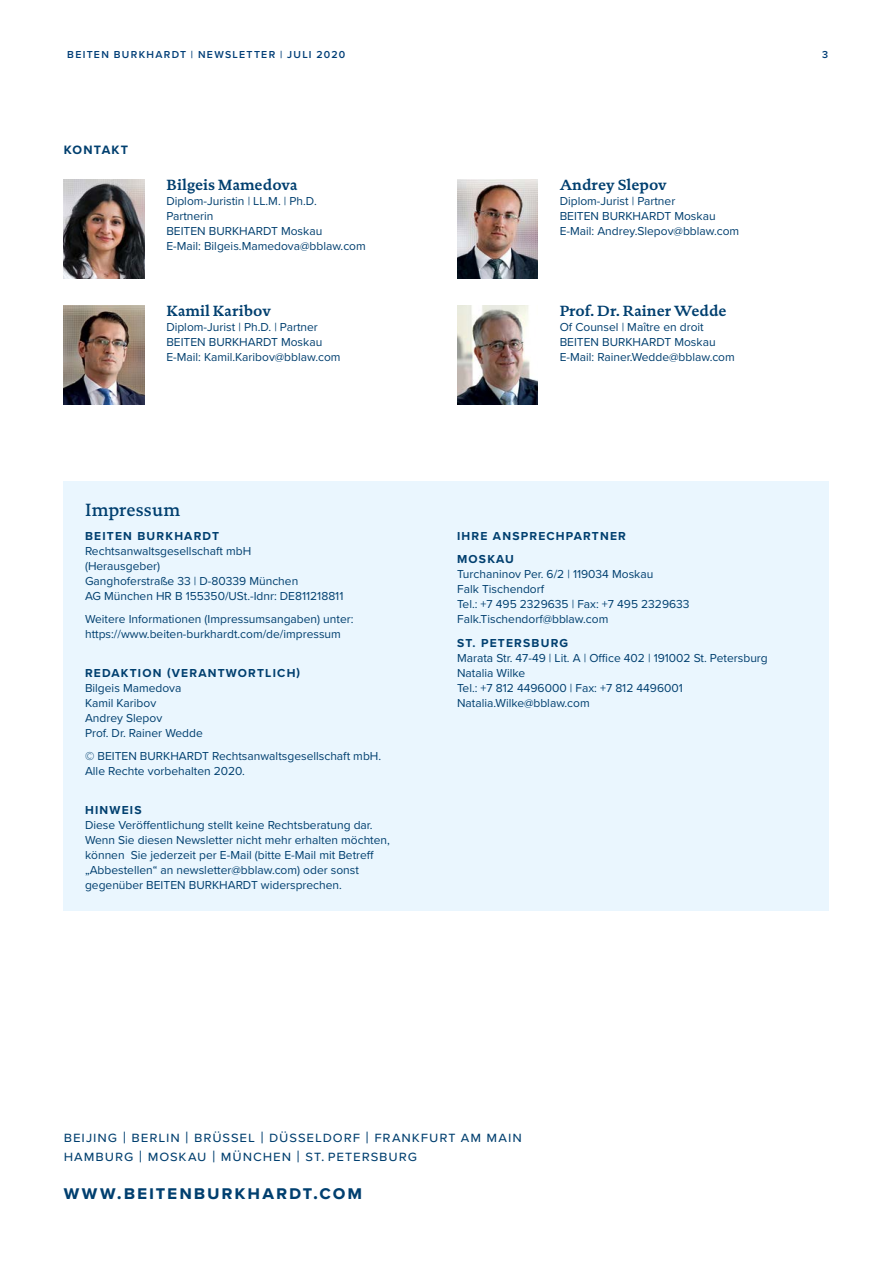
<style>
.page{position:relative;width:893px;height:1263px;background:#fff}
.page>*{position:absolute;margin:0;border:0;box-sizing:border-box;transform-origin:0 0}
.t1{font:700 19.5px "Proxima Nova";letter-spacing:.095em;color:#003f6f}
.t2{font:500 18px "DTL Documenta TOT";letter-spacing:.01em;color:#003f6f}
.t3{font:15px/18.8px "Proxima Nova";letter-spacing:.06em;color:#003f6f}
.t4{font:700 15px "DTL Documenta TOT";color:#003f6f}
.t5{font:700 12.6px "Proxima Nova";letter-spacing:.1em;color:#003f6f}
.t6{font:12px/15px "Proxima Nova";color:#003f6f}
.t7{font:700 12px/23.5px "Proxima Nova";letter-spacing:.1em;color:#003f6f}
.t8{font:600 10.5px "Proxima Nova";letter-spacing:.125em;color:#003e77}
.s1{font-size:16.5px}
</style>
<div class="page">
<div style="left:64px;top:481px;width:765px;height:429px;background:#eaf6fe"></div>
<img style="left:64px;top:306px;width:80px;height:99px">
<img style="left:64px;top:180px;width:80px;height:99px">
<img style="left:457px;top:180px;width:81px;height:99px">
<img style="left:457px;top:306px;width:81px;height:99px">
<p class="t8" style="left:67px;top:47px;width:280px">BEITEN BURKHARDT | NEWSLETTER | JULI 2020</p>
<p class="t8" style="left:822px;top:47px;width:8px">3</p>
<p class="t5" style="left:64px;top:140px;width:66px">KONTAKT</p>
<p class="t4" style="left:166px;top:175px;width:133px">Bilgeis Mamedova</p>
<p class="t6" style="left:166px;top:194px;width:201px">Diplom-Juristin | LL.M. | Ph.D.<br>Partnerin<br>BEITEN BURKHARDT Moskau<br>E-Mail: Bilgeis.Mamedova@bblaw.com</p>
<p class="t4" style="left:166px;top:301px;width:106px">Kamil Karibov</p>
<p class="t6" style="left:166px;top:320px;width:176px">Diplom-Jurist | Ph.D. | Partner<br>BEITEN BURKHARDT Moskau<br>E-Mail: Kamil.Karibov@bblaw.com</p>
<h2 class="t2" style="left:85px;top:499px;width:97px">Impressum</h2>
<p class="t7" style="left:85px;top:524px;width:136px">BEITEN BURKHARDT</p>
<p class="t6" style="left:85px;top:543px;width:260px">Rechtsanwaltsgesellschaft mbH<br>(Herausgeber)<br>Ganghoferstraße 33 | D-80339 München<br>AG München HR B 155350/USt.-Idnr: DE811218811</p>
<p class="t6" style="left:85px;top:612px;width:270px">Weitere Informationen (Impressumsangaben) unter: https://www.beiten-burkhardt.com/de/impressum</p>
<p class="t7" style="left:85px;top:661px;width:217px">REDAKTION (VERANTWORTLICH)</p>
<p class="t6" style="left:85px;top:680px;width:119px">Bilgeis Mamedova<br>Kamil Karibov<br>Andrey Slepov<br>Prof. Dr. Rainer Wedde</p>
<p class="t6" style="left:85px;top:749px;width:298px">© BEITEN BURKHARDT Rechtsanwaltsgesellschaft mbH.<br>Alle Rechte vorbehalten 2020.</p>
<p class="t7" style="left:85px;top:798px;width:58px">HINWEIS</p>
<p class="t6" style="left:85px;top:817px;width:306px">Diese Veröffentlichung stellt keine Rechtsberatung dar.<br>Wenn Sie diesen Newsletter nicht mehr erhalten möchten, können Sie jederzeit per E-Mail (bitte E-Mail mit Betreff „Abbestellen“ an newsletter@bblaw.com) oder sonst gegenüber BEITEN BURKHARDT widersprechen.</p>
<p class="t4" style="left:560px;top:175px;width:109px">Andrey Slepov</p>
<p class="t6" style="left:560px;top:194px;width:181px">Diplom-Jurist | Partner<br>BEITEN BURKHARDT Moskau<br>E-Mail: Andrey.Slepov@bblaw.com</p>
<p class="t4" style="left:560px;top:301px;width:169px">Prof. Dr. Rainer Wedde</p>
<p class="t6" style="left:560px;top:320px;width:177px">Of Counsel | Maître en droit<br>BEITEN BURKHARDT Moskau<br>E-Mail: Rainer.Wedde@bblaw.com</p>
<p class="t7" style="left:457px;top:524px;width:170px">IHRE ANSPRECHPARTNER<br>MOSKAU</p>
<p class="t6" style="left:457px;top:567px;width:234px">Turchaninov Per. 6/2 | 119034 Moskau<br>Falk Tischendorf<br>Tel.: +7 495 2329635 | Fax: +7 495 2329633<br>Falk.Tischendorf@bblaw.com</p>
<p class="t7" style="left:457px;top:631px;width:113px">ST. PETERSBURG</p>
<p class="t6" style="left:457px;top:650px;width:312px">Marata Str. 47-49 | Lit. A | Office 402 | 191002 St. Petersburg Natalia Wilke<br>Tel.: +7 812 4496000 | Fax: +7 812 4496001<br>Natalia.Wilke@bblaw.com</p>
<p class="t3" style="left:64px;top:1128px;width:460px">beijing <span class="s1">|</span> berlin <span class="s1">|</span> brüssel <span class="s1">|</span> düsseldorf <span class="s1">|</span> frankfurt am main hamburg <span class="s1">|</span> moskau <span class="s1">|</span> münchen <span class="s1">|</span> st. petersburg</p>
<h1 class="t1" style="left:64px;top:1178px;width:300px">www.beitenburkhardt.com</h1>
</div>
